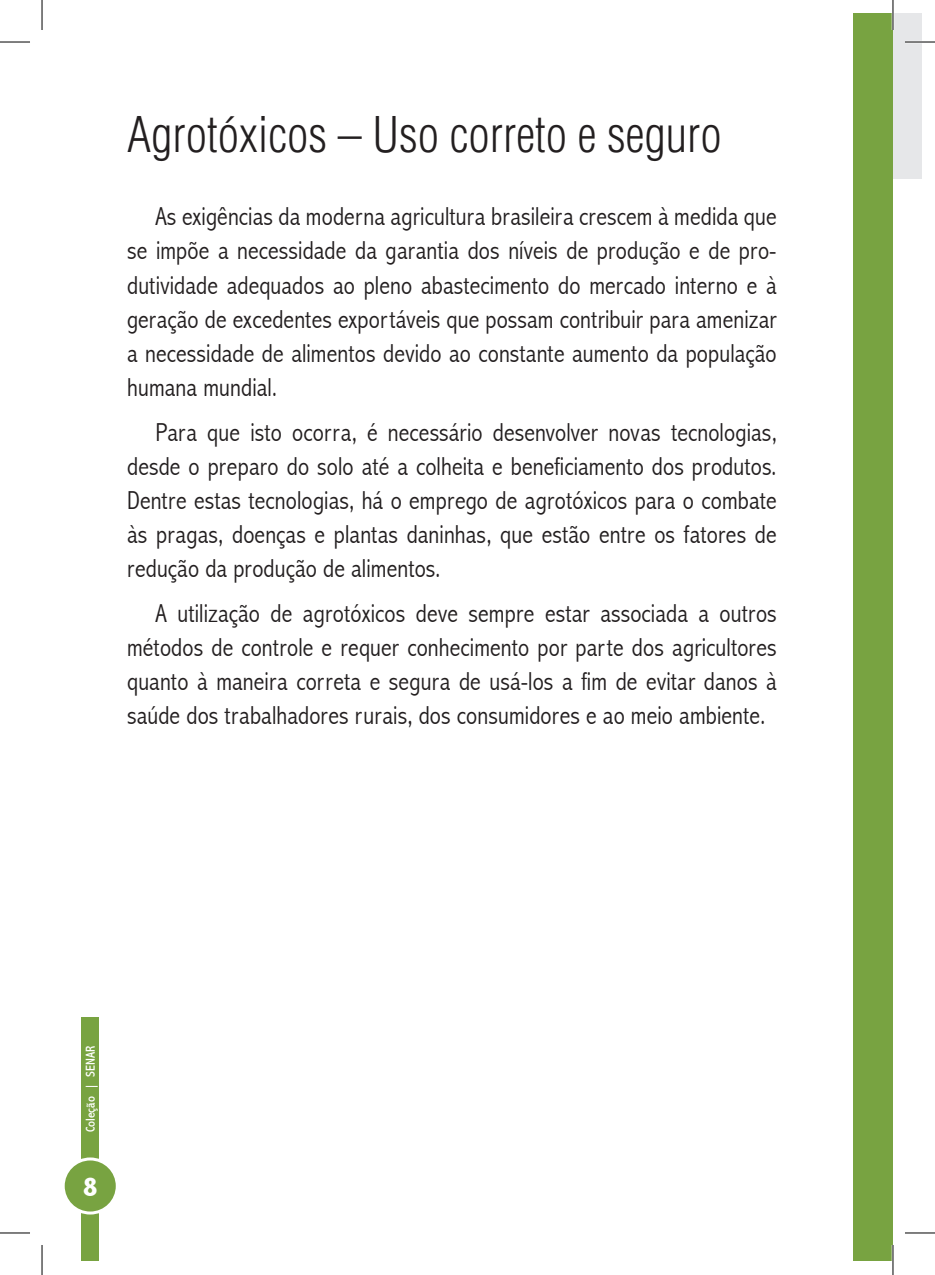
<style>
.page{position:relative;width:935px;height:1275px;background:#fff}
.page>*{position:absolute;margin:0;border:0;box-sizing:border-box;transform-origin:0 0}
.t1{font:300 condensed 48px "Helvetica LT Std";color:#231f20}
.t2{font:800 condensed 28px "Abadi";color:#fff}
.t3{font:300 condensed 26px/34px "Abadi";letter-spacing:.005em;color:#231f20;text-align:justify}
.t4{font:condensed 13px "Abadi";color:#fff}
</style>
<div class="page">
<div style="left:864px;top:14px;width:57px;height:165px;background:#e6e7e9"></div>
<div style="left:82px;top:1017px;width:17px;height:244px;background:#78a341"></div>
<div style="left:63px;top:1159px;width:54px;height:54px;background:#78a341;border-radius:50%"></div>
<div style="left:62px;top:1157px;width:57px;height:57px;border:3px solid #fff;border-radius:50%"></div>
<div style="left:853px;top:14px;width:39px;height:1247px;background:#78a341"></div>
<hr style="left:904px;top:41px;width:30px;height:2px;background:#fff">
<hr style="left:891px;top:0;width:3px;height:30px;background:#fff">
<hr style="left:891px;top:1245px;width:3px;height:30px;background:#fff">
<hr style="left:0;top:42px;width:30px;height:1px;background:#000">
<hr style="left:904px;top:42px;width:30px;height:1px;background:#000">
<hr style="left:0;top:1232px;width:30px;height:1px;background:#000">
<hr style="left:904px;top:1232px;width:30px;height:1px;background:#000">
<hr style="left:42px;top:0;width:1px;height:30px;background:#000">
<hr style="left:42px;top:1245px;width:1px;height:30px;background:#000">
<hr style="left:892px;top:0;width:1px;height:30px;background:#000">
<hr style="left:892px;top:1245px;width:1px;height:30px;background:#000">
<h1 class="t1" style="left:127px;top:104px;width:596px">Agrotóxicos – Uso correto e seguro</h1>
<p class="t3" style="left:127px;top:200px;width:651px;text-indent:28px">As exigências da moderna agricultura brasileira crescem à medida que se impõe a necessidade da garantia dos níveis de produção e de pro&shy;dutividade adequados ao pleno abastecimento do mercado interno e à geração de excedentes exportáveis que possam contribuir para amenizar a necessidade de alimentos devido ao constante aumento da população humana mundial.</p>
<p class="t3" style="left:127px;top:415px;width:651px;text-indent:28px">Para que isto ocorra, é necessário desenvolver novas tecnologias, desde o preparo do solo até a colheita e beneficiamento dos produtos.<br>Dentre estas tecnologias, há o emprego de agrotóxicos para o combate às pragas, doenças e plantas daninhas, que estão entre os fatores de redução da produção de alimentos.</p>
<p class="t3" style="left:127px;top:596px;width:651px;text-indent:28px">A utilização de agrotóxicos deve sempre estar associada a outros métodos de controle e requer conhecimento por parte dos agricultores quanto à maneira correta e segura de usá-los a fim de evitar danos à saúde dos trabalhadores rurais, dos consumidores e ao meio ambiente.</p>
<p class="t4" style="left:83px;top:1132px;width:88px;rotate:-90deg">Coleção | SENAR</p>
<p class="t2" style="left:83px;top:1170px;width:16px">8</p>
</div>
